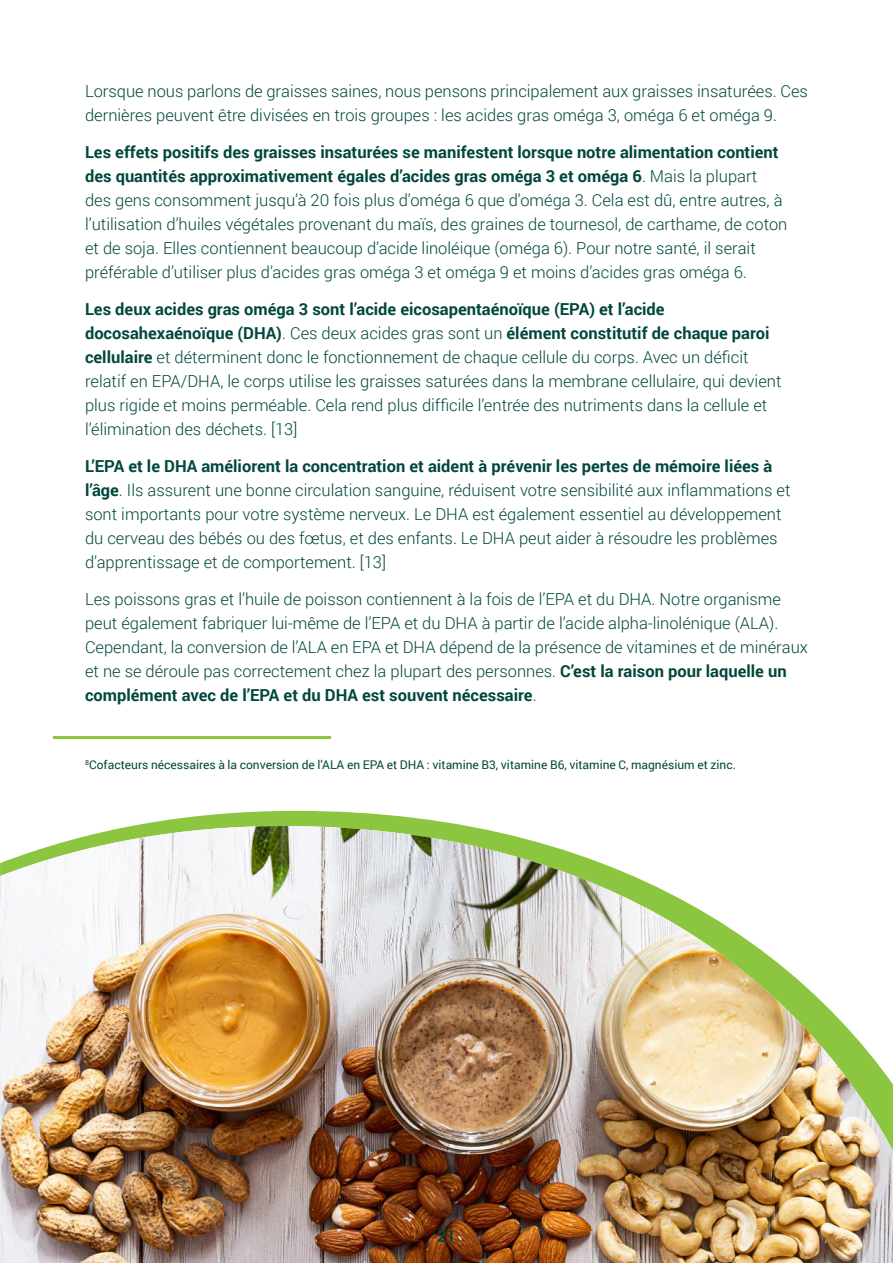
<style>
.page{position:relative;width:893px;height:1263px;background:#fff}
.page>*{position:absolute;margin:0;border:0;box-sizing:border-box;transform-origin:0 0}
.t1{font:300 16.5px/24px "Roboto";color:#00473d}
.t2{font:700 16.5px "Roboto";color:#00473d}
.t3{font:12px "Roboto";color:#00473d}
.s1{font-weight:700}
</style>
<div class="page">
<hr style="left:53px;top:736px;width:278px;height:2px;background:#8cc640">
<svg style="left:132px;top:811px;width:335px;height:15px;fill:#8cc640"></svg>
<img style="left:0;top:826px;width:893px;height:437px">
<p class="t1" style="left:85px;top:79px;width:724px">Lorsque nous parlons de graisses saines, nous pensons principalement aux graisses insaturées. Ces dernières peuvent être divisées en trois groupes : les acides gras oméga 3, oméga 6 et oméga 9.</p>
<p class="t1" style="left:85px;top:140px;width:704px"><span class="s1">Les effets positifs des graisses insaturées se manifestent lorsque notre alimentation contient des quantités approximativement égales d’acides gras oméga 3 et oméga 6</span>. Mais la plupart des gens consomment jusqu’à 20 fois plus d’oméga 6 que d’oméga 3. Cela est dû, entre autres, à l’utilisation d’huiles végétales provenant du maïs, des graines de tournesol, de carthame, de coton et de soja. Elles contiennent beaucoup d’acide linoléique (oméga 6). Pour notre santé, il serait préférable d’utiliser plus d’acides gras oméga 3 et oméga 9 et moins d’acides gras oméga 6.</p>
<p class="t1" style="left:85px;top:297px;width:698px"><span class="s1">Les deux acides gras oméga 3 sont l’acide eicosapentaénoïque (EPA) et l’acide docosahexaénoïque (DHA)</span>. Ces deux acides gras sont un <span class="s1">élément constitutif de chaque paroi cellulaire</span> et déterminent donc le fonctionnement de chaque cellule du corps. Avec un déficit relatif en EPA/DHA, le corps utilise les graisses saturées dans la membrane cellulaire, qui devient plus rigide et moins perméable. Cela rend plus difficile l’entrée des nutriments dans la cellule et l’élimination des déchets. [13]</p>
<p class="t1" style="left:85px;top:453px;width:707px"><span class="s1">L’EPA et le DHA améliorent la concentration et aident à prévenir les pertes de mémoire liées à l’âge</span>. Ils assurent une bonne circulation sanguine, réduisent votre sensibilité aux inflammations et sont importants pour votre système nerveux. Le DHA est également essentiel au développement du cerveau des bébés ou des fœtus, et des enfants. Le DHA peut aider à résoudre les problèmes d’apprentissage et de comportement. [13]</p>
<p class="t1" style="left:85px;top:586px;width:724px">Les poissons gras et l’huile de poisson contiennent à la fois de l’EPA et du DHA. Notre organisme peut également fabriquer lui-même de l’EPA et du DHA à partir de l’acide alpha-linolénique (ALA).<br>Cependant, la conversion de l’ALA en EPA et DHA dépend de la présence de vitamines et de minéraux et ne se déroule pas correctement chez la plupart des personnes. <span class="s1">C’est la raison pour laquelle un complément avec de l’EPA et du DHA est souvent nécessaire</span>.</p>
<p class="t3" style="left:85px;top:756px;width:652px"><sup>8</sup>Cofacteurs nécessaires à la conversion de l’ALA en EPA et DHA : vitamine B3, vitamine B6, vitamine C, magnésium et zinc.</p>
<p class="t2" style="left:437px;top:1224px;width:20px">21</p>
</div>
